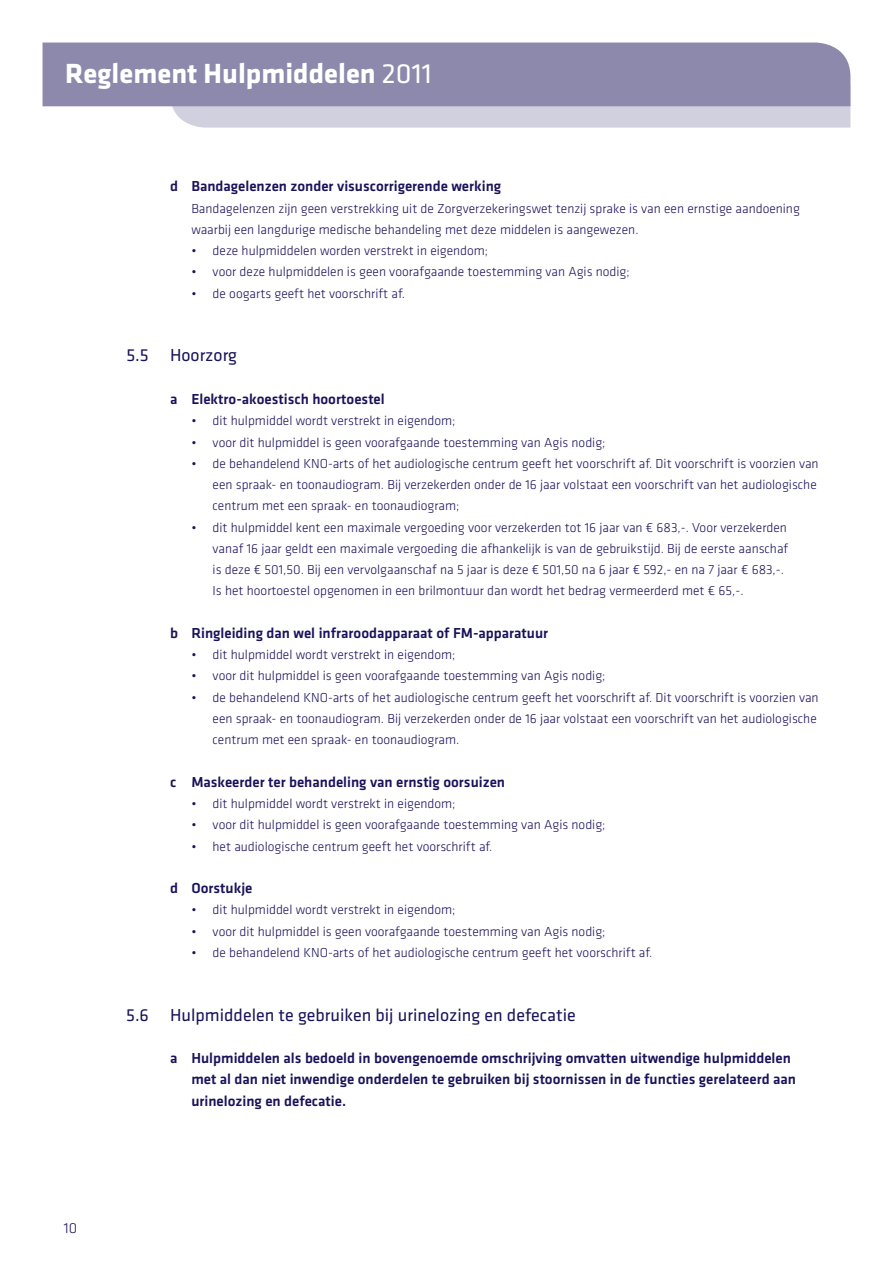
<style>
.page{position:relative;width:893px;height:1263px;background:#fff}
.page>*{position:absolute;margin:0;border:0;box-sizing:border-box;transform-origin:0 0}
.t1{font:700 28.8px "Agis Klavika";color:#fff}
.t2{font:18px "Agis Klavika";color:#1a125a}
.t3{font:500 15px/21.3px "Agis Klavika";color:#1a125a}
.t4{font:300 15px "Agis Klavika";color:#1a125a}
.t5{font:300 13.5px/21.3px "Agis Klavika";color:#1a125a}
.s1{font-weight:400}
</style>
<div class="page">
<svg style="left:170px;top:106px;width:680px;height:22px;background:#d1d0de"></svg>
<div style="left:43px;top:43px;width:807px;height:63px;background:#8d89ac"></div>
<h1 class="t1" style="left:65px;top:52px;width:368px">Reglement Hulpmiddelen <span class="s1">2011</span></h1>
<p class="t3" style="left:170px;top:175px;width:333px">d Bandagelenzen zonder visuscorrigerende werking</p>
<p class="t5" style="left:191px;top:197px;width:610px">Bandagelenzen zijn geen verstrekking uit de Zorgverzekeringswet tenzij sprake is van een ernstige aandoening waarbij een langdurige medische behandeling met deze middelen is aangewezen.</p>
<p class="t5" style="left:191px;top:240px;width:298px">• deze hulpmiddelen worden verstrekt in eigendom;</p>
<p class="t5" style="left:191px;top:261px;width:440px">• voor deze hulpmiddelen is geen voorafgaande toestemming van Agis nodig;</p>
<p class="t5" style="left:191px;top:282px;width:215px">• de oogarts geeft het voorschrift af.</p>
<h2 class="t2" style="left:126px;top:344px;width:112px">5.5 Hoorzorg</h2>
<p class="t3" style="left:170px;top:388px;width:216px">a Elektro-akoestisch hoortoestel</p>
<p class="t5" style="left:191px;top:410px;width:266px">• dit hulpmiddel wordt verstrekt in eigendom;</p>
<p class="t5" style="left:191px;top:431px;width:416px">• voor dit hulpmiddel is geen voorafgaande toestemming van Agis nodig;</p>
<p class="t5" style="left:213px;top:452px;width:607px;text-indent:-21px">• de behandelend KNO-arts of het audiologische centrum geeft het voorschrift af. Dit voorschrift is voorzien van een spraak- en toonaudiogram. Bij verzekerden onder de 16 jaar volstaat een voorschrift van het audiologische centrum met een spraak- en toonaudiogram;</p>
<p class="t5" style="left:213px;top:516px;width:577px;text-indent:-21px">• dit hulpmiddel kent een maximale vergoeding voor verzekerden tot 16 jaar van € 683,-. Voor verzekerden vanaf 16 jaar geldt een maximale vergoeding die afhankelijk is van de gebruikstijd. Bij de eerste aanschaf is deze € 501,50. Bij een vervolgaanschaf na 5 jaar is deze € 501,50 na 6 jaar € 592,- en na 7 jaar € 683,-.<br>Is het hoortoestel opgenomen in een brilmontuur dan wordt het bedrag vermeerderd met € 65,-.</p>
<p class="t3" style="left:170px;top:622px;width:380px">b Ringleiding dan wel infraroodapparaat of FM-apparatuur</p>
<p class="t5" style="left:191px;top:644px;width:266px">• dit hulpmiddel wordt verstrekt in eigendom;</p>
<p class="t5" style="left:191px;top:665px;width:416px">• voor dit hulpmiddel is geen voorafgaande toestemming van Agis nodig;</p>
<p class="t5" style="left:213px;top:686px;width:607px;text-indent:-21px">• de behandelend KNO-arts of het audiologische centrum geeft het voorschrift af. Dit voorschrift is voorzien van een spraak- en toonaudiogram. Bij verzekerden onder de 16 jaar volstaat een voorschrift van het audiologische centrum met een spraak- en toonaudiogram.</p>
<p class="t3" style="left:170px;top:771px;width:336px">c Maskeerder ter behandeling van ernstig oorsuizen</p>
<p class="t5" style="left:191px;top:793px;width:266px">• dit hulpmiddel wordt verstrekt in eigendom;</p>
<p class="t5" style="left:191px;top:814px;width:416px">• voor dit hulpmiddel is geen voorafgaande toestemming van Agis nodig;</p>
<p class="t5" style="left:191px;top:835px;width:303px">• het audiologische centrum geeft het voorschrift af.</p>
<p class="t3" style="left:170px;top:877px;width:84px">d Oorstukje</p>
<p class="t5" style="left:191px;top:899px;width:266px">• dit hulpmiddel wordt verstrekt in eigendom;</p>
<p class="t5" style="left:191px;top:920px;width:416px">• voor dit hulpmiddel is geen voorafgaande toestemming van Agis nodig;</p>
<p class="t5" style="left:191px;top:941px;width:462px">• de behandelend KNO-arts of het audiologische centrum geeft het voorschrift af.</p>
<p class="t4" style="left:64px;top:1219px;width:15px">10</p>
<h2 class="t2" style="left:126px;top:1003px;width:451px">5.6 Hulpmiddelen te gebruiken bij urinelozing en defecatie</h2>
<p class="t3" style="left:191px;top:1047px;width:606px;text-indent:-21px">a Hulpmiddelen als bedoeld in bovengenoemde omschrijving omvatten uitwendige hulpmiddelen met al dan niet inwendige onderdelen te gebruiken bij stoornissen in de functies gerelateerd aan urinelozing en defecatie.</p>
</div>
